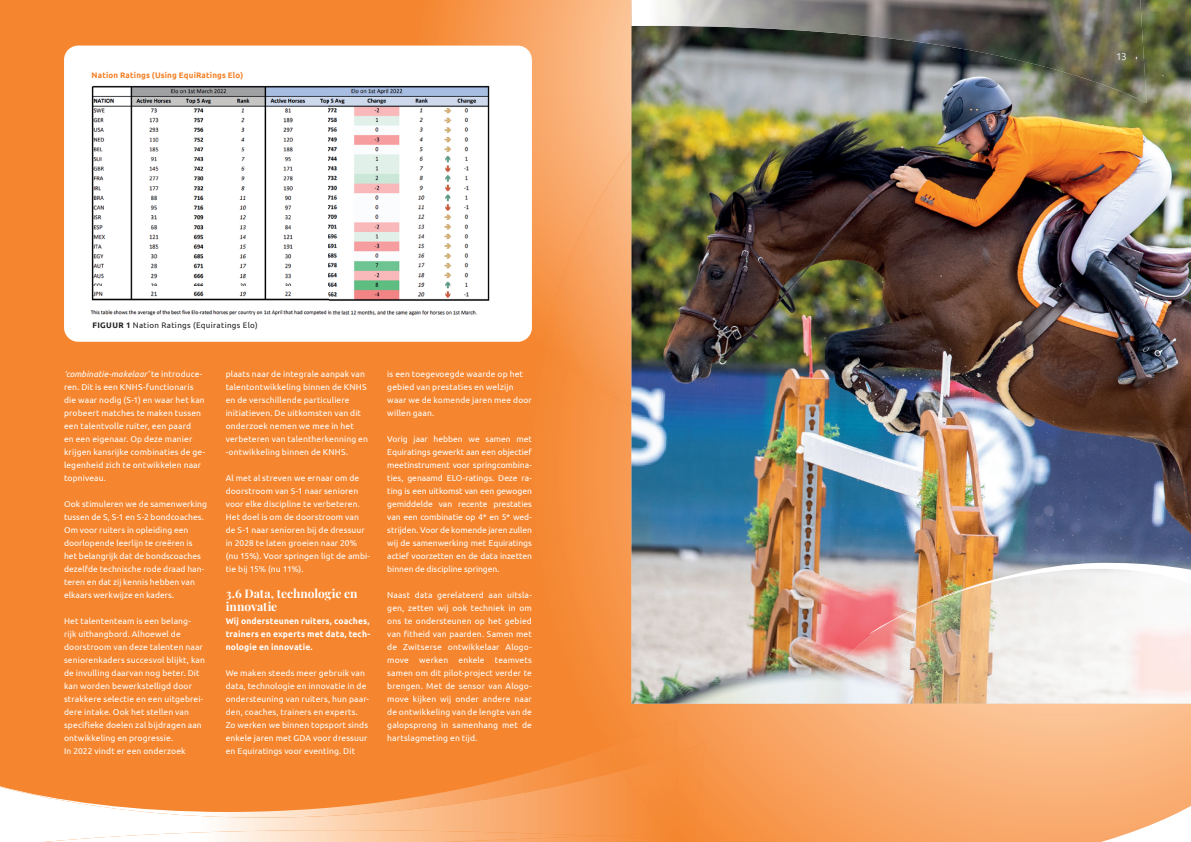
<style>
.page{position:relative;width:1191px;height:842px;background:#f5862f}
.page>*{position:absolute;margin:0;border:0;box-sizing:border-box;transform-origin:0 0}
.t1{font:700 12px/13px "Playfair Display";letter-spacing:-.01em;color:#fff}
.t2{font:300 10px "Ubuntu";color:#fff}
.t3{font:8.5px/13px "Ubuntu";letter-spacing:.015em;color:#fff}
.t4{font:700 8.5px/13px "Ubuntu";letter-spacing:.015em;color:#fff;text-align:justify}
.t5{font:8px "Ubuntu";letter-spacing:.04em;color:#231f20}
.t6{font:700 8px "Ubuntu";letter-spacing:.02em;color:#f48026}
.s1{font-weight:700}
.s2{font-style:italic}
</style>
<div class="page">
<svg style="left:416px;top:0;width:215px;height:317px;background:#f9ab6f"></svg>
<div style="left:64px;top:46px;width:468px;height:296px;background:#fff"></div>
<svg style="left:557px;top:406px;width:634px;height:436px"></svg>
<img style="left:541px;top:150px;width:90px;height:256px">
<img style="left:537px;top:748px;width:69px;height:23px">
<img style="left:606px;top:720px;width:71px;height:51px">
<img style="left:670px;top:741px;width:35px;height:99px">
<img style="left:0;top:771px;width:670px;height:71px">
<div style="left:621px;top:754px;width:57px;height:79px;background:#f68e3c"></div>
<svg style="left:694px;top:840px;width:8px;height:2px"></svg>
<img style="left:600px;top:836px;width:79px;height:6px">
<img style="left:676px;top:839px;width:18px;height:3px">
<img style="left:44px;top:830px;width:556px;height:12px">
<svg style="left:859px;top:774px;width:332px;height:68px;background:#f9b078"></svg>
<img style="left:91px;top:85px;width:407px;height:235px">
<img style="left:631px;top:0;width:560px;height:704px">
<img style="left:916px;top:635px;width:275px;height:69px">
<img style="left:847px;top:608px;width:69px;height:96px">
<img style="left:813px;top:655px;width:34px;height:49px">
<img style="left:631px;top:0;width:511px;height:34px">
<img style="left:846px;top:34px;width:298px;height:35px">
<img style="left:1051px;top:69px;width:95px;height:34px">
<img style="left:869px;top:560px;width:322px;height:75px">
<p class="t6" style="left:92px;top:70px;width:153px">Nation Ratings (Using EquiRatings Elo)</p>
<p class="t5" style="left:92px;top:320px;width:167px"><span class="s1">FIGUUR 1</span> Nation Ratings (Equiratings Elo)</p>
<p class="t3" style="left:64px;top:367px;width:143px"><span class="s2">‘combinatie-makelaar’</span> te introduce&shy;ren. Dit is een KNHS-functionaris die waar nodig (S-1) en waar het kan probeert matches te maken tussen een talentvolle ruiter, een paard<br>en een eigenaar. Op deze manier krijgen kansrijke combinaties de ge&shy;legenheid zich te ontwikkelen naar topniveau.</p>
<p class="t3" style="left:64px;top:497px;width:144px">Ook stimuleren we de samenwerking tussen de S, S-1 en S-2 bondcoaches.<br>Om voor ruiters in opleiding een doorlopende leerlijn te creëren is het belangrijk dat de bondscoaches dezelfde technische rode draad han&shy;teren en dat zij kennis hebben van elkaars werkwijze en kaders.</p>
<p class="t3" style="left:64px;top:614px;width:142px">Het talententeam is een belang&shy;rijk uithangbord. Alhoewel de doorstroom van deze talenten naar seniorenkaders succesvol blijkt, kan de invulling daarvan nog beter. Dit kan worden bewerkstelligd door strakkere selectie en een uitgebrei&shy;dere intake. Ook het stellen van specifieke doelen zal bijdragen aan ontwikkeling en progressie.<br>In 2022 vindt er een onderzoek</p>
<p class="t3" style="left:226px;top:367px;width:144px">plaats naar de integrale aanpak van talentontwikkeling binnen de KNHS en de verschillende particuliere initiatieven. De uitkomsten van dit onderzoek nemen we mee in het verbeteren van talentherkenning en -ontwikkeling binnen de KNHS.</p>
<p class="t3" style="left:226px;top:471px;width:146px">Al met al streven we ernaar om de doorstroom van S-1 naar senioren voor elke discipline te verbeteren.<br>Het doel is om de doorstroom van de S-1 naar senioren bij de dressuur in 2028 te laten groeien naar 20% (nu 15%). Voor springen ligt de ambi&shy;tie bij 15% (nu 11%).</p>
<h1 class="t1" style="left:226px;top:586px;width:133px">3.6 Data, technologie en innovatie</h1>
<p class="t4" style="left:226px;top:614px;width:146px">Wij ondersteunen ruiters, coaches, trainers en experts met data, tech&shy;nologie en innovatie.</p>
<p class="t3" style="left:226px;top:666px;width:145px">We maken steeds meer gebruik van data, technologie en innovatie in de ondersteuning van ruiters, hun paar&shy;den, coaches, trainers en experts.<br>Zo werken we binnen topsport sinds enkele jaren met GDA voor dressuur en Equiratings voor eventing. Dit</p>
<p class="t3" style="left:387px;top:367px;width:146px">is een toegevoegde waarde op het gebied van prestaties en welzijn waar we de komende jaren mee door willen gaan.</p>
<p class="t3" style="left:387px;top:432px;width:146px;text-align:justify">Vorig jaar hebben we samen met Equiratings gewerkt aan een objectief meetinstrument voor springcombina&shy;ties, genaamd ELO-ratings. Deze ra&shy;ting is een uitkomst van een gewogen gemiddelde van recente prestaties van een combinatie op 4* en 5* wed&shy;strijden. Voor de komende jaren zullen wij de samenwerking met Equiratings actief voorzetten en de data inzetten binnen de discipline springen.</p>
<p class="t3" style="left:387px;top:588px;width:146px;text-align:justify">Naast data gerelateerd aan uitsla&shy;gen, zetten wij ook techniek in om ons te ondersteunen op het gebied van fitheid van paarden. Samen met de Zwitserse ontwikkelaar Alogo&shy;move werken enkele teamvets samen om dit pilot-project verder te brengen. Met de sensor van Alogo&shy;move kijken wij onder andere naar de ontwikkeling van de lengte van de galopsprong in samenhang met de hartslagmeting en tijd.</p>
<p class="t2" style="left:1116px;top:50px;width:12px">13</p>
</div>
